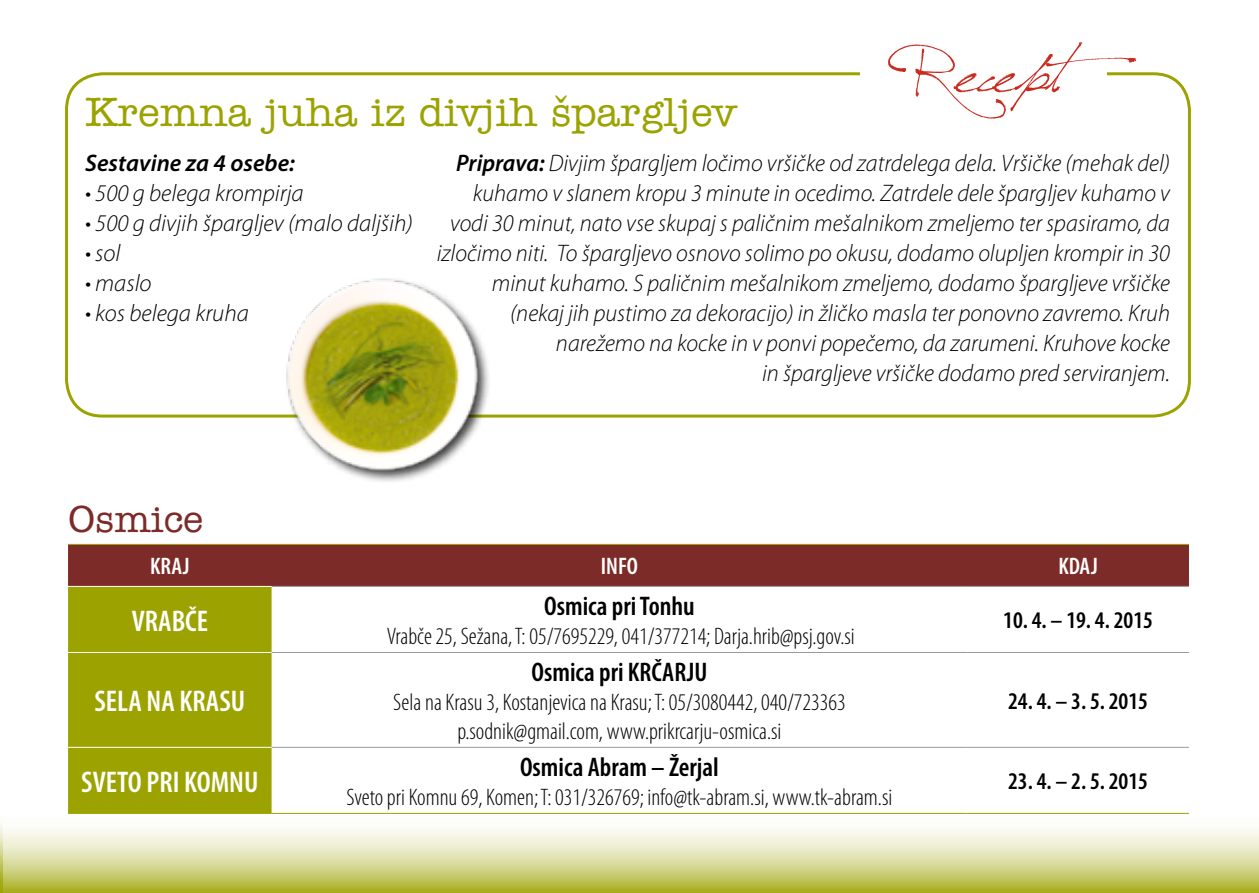
<style>
.page{position:relative;width:1259px;height:893px;background:#fff}
.page>*{position:absolute;margin:0;border:0;box-sizing:border-box;transform-origin:0 0}
.t1{font:77.7px "Jellyka Saint Andrews Queen";color:#ca291d}
.t2{font:500 42px "ITC American Typewriter";color:#9ca300}
.t3{font:500 39px "ITC American Typewriter";color:#7d2b28}
.t4{font:600 condensed 30px "Myriad Pro";color:#fff}
.t5{font:600 condensed 27px "Myriad Pro";color:#000}
.t6{font:italic 300 24px/30px "Myriad Pro";color:#000;text-align:right}
.t7{font:300 condensed 24px/28.8px "Myriad Pro";color:#000;text-align:center}
.t8{font:600 condensed 24px "Myriad Pro";color:#000}
.t9{font:italic 600 24px "Myriad Pro";color:#000}
.t10{font:600 condensed 24px "Myriad Pro";color:#fff}
.s1{font-weight:600}
</style>
<div class="page">
<svg style="left:0;top:824px;width:1259px;height:69px;background:#dadca1"></svg>
<div style="left:65px;top:72px;width:1126px;height:346px;border:3px solid #9ca300;border-radius:36px"></div>
<div style="left:860px;top:64px;width:246px;height:30px;background:#fff"></div>
<div style="left:68px;top:545px;width:1121px;height:41px;background:#7d2b28"></div>
<div style="left:68px;top:587px;width:204px;height:226px;background:#9ca300"></div>
<svg style="left:272px;top:746px;width:917px;height:67px"></svg>
<hr style="left:272px;top:544px;width:695px;height:1px;background:#9ca300">
<hr style="left:967px;top:544px;width:222px;height:1px;background:#9ca300">
<hr style="left:272px;top:813px;width:695px;height:1px;background:#9ca300">
<hr style="left:967px;top:813px;width:222px;height:1px;background:#9ca300">
<hr style="left:68px;top:544px;width:204px;height:1px;background:#9ca300">
<hr style="left:68px;top:813px;width:204px;height:1px;background:#9ca300">
<hr style="left:68px;top:652px;width:204px;height:1px;background:#fff">
<hr style="left:68px;top:747px;width:204px;height:1px;background:#fff">
<hr style="left:272px;top:586px;width:695px;height:1px;background:#989898">
<hr style="left:967px;top:586px;width:222px;height:1px;background:#989898">
<hr style="left:272px;top:652px;width:695px;height:1px;background:#989898">
<hr style="left:967px;top:652px;width:222px;height:1px;background:#989898">
<hr style="left:272px;top:747px;width:695px;height:1px;background:#989898">
<hr style="left:967px;top:747px;width:222px;height:1px;background:#989898">
<img style="left:209px;top:278px;width:345px;height:204px">
<h1 class="t1" style="left:906px;top:20px;width:232px">Recept</h1>
<h2 class="t2" style="left:85px;top:86px;width:652px">Kremna juha iz divjih špargljev</h2>
<p class="t6" style="left:437px;top:148px;width:735px"><span class="s1">Priprava:</span> Divjim špargljem ločimo vršičke od zatrdelega dela. Vršičke (mehak del) kuhamo v slanem kropu 3 minute in ocedimo. Zatrdele dele špargljev kuhamo v vodi 30 minut, nato vse skupaj s paličnim mešalnikom zmeljemo ter spasiramo, da izločimo niti. To špargljevo osnovo solimo po okusu, dodamo olupljen krompir in 30 minut kuhamo. S paličnim mešalnikom zmeljemo, dodamo špargljeve vršičke (nekaj jih pustimo za dekoracijo) in žličko masla ter ponovno zavremo. Kruh narežemo na kocke in v ponvi popečemo, da zarumeni. Kruhove kocke<br>in špargljeve vršičke dodamo pred serviranjem.</p>
<p class="t9" style="left:85px;top:150px;width:211px">Sestavine za 4 osebe:</p>
<p class="t6" style="left:85px;top:178px;width:220px">• 500 g belega krompirja</p>
<p class="t6" style="left:85px;top:208px;width:329px">• 500 g divjih špargljev (malo daljših)</p>
<p class="t6" style="left:85px;top:238px;width:37px">• sol</p>
<p class="t6" style="left:85px;top:268px;width:68px">• maslo</p>
<p class="t6" style="left:85px;top:298px;width:165px">• kos belega kruha</p>
<h3 class="t3" style="left:68px;top:495px;width:137px">Osmice</h3>
<p class="t10" style="left:150px;top:553px;width:41px">KRAJ</p>
<p class="t10" style="left:601px;top:553px;width:39px">INFO</p>
<p class="t10" style="left:1058px;top:553px;width:41px">KDAJ</p>
<p class="t4" style="left:132px;top:604px;width:78px">VRABČE</p>
<p class="t5" style="left:544px;top:591px;width:152px">Osmica pri Tonhu</p>
<p class="t7" style="left:387px;top:622px;width:469px">Vrabče 25, Sežana, T: 05/7695229, 041/377214; Darja.hrib@psj.gov.si</p>
<p class="t8" style="left:1003px;top:607px;width:151px">10. 4. – 19. 4. 2015</p>
<p class="t4" style="left:95px;top:685px;width:152px">SELA NA KRASU</p>
<p class="t4" style="left:81px;top:765px;width:179px">SVETO PRI KOMNU</p>
<p class="t5" style="left:531px;top:657px;width:177px">Osmica pri KRČARJU</p>
<p class="t7" style="left:393px;top:688px;width:454px">Sela na Krasu 3, Kostanjevica na Krasu; T: 05/3080442, 040/723363 p.sodnik@gmail.com, www.prikrcarju-osmica.si</p>
<p class="t8" style="left:1008px;top:688px;width:141px">24. 4. – 3. 5. 2015</p>
<p class="t5" style="left:520px;top:752px;width:200px">Osmica Abram – Žerjal</p>
<p class="t7" style="left:346px;top:783px;width:547px">Sveto pri Komnu 69, Komen; T: 031/326769; info@tk-abram.si, www.tk-abram.si</p>
<p class="t8" style="left:1008px;top:768px;width:141px">23. 4. – 2. 5. 2015</p>
</div>
